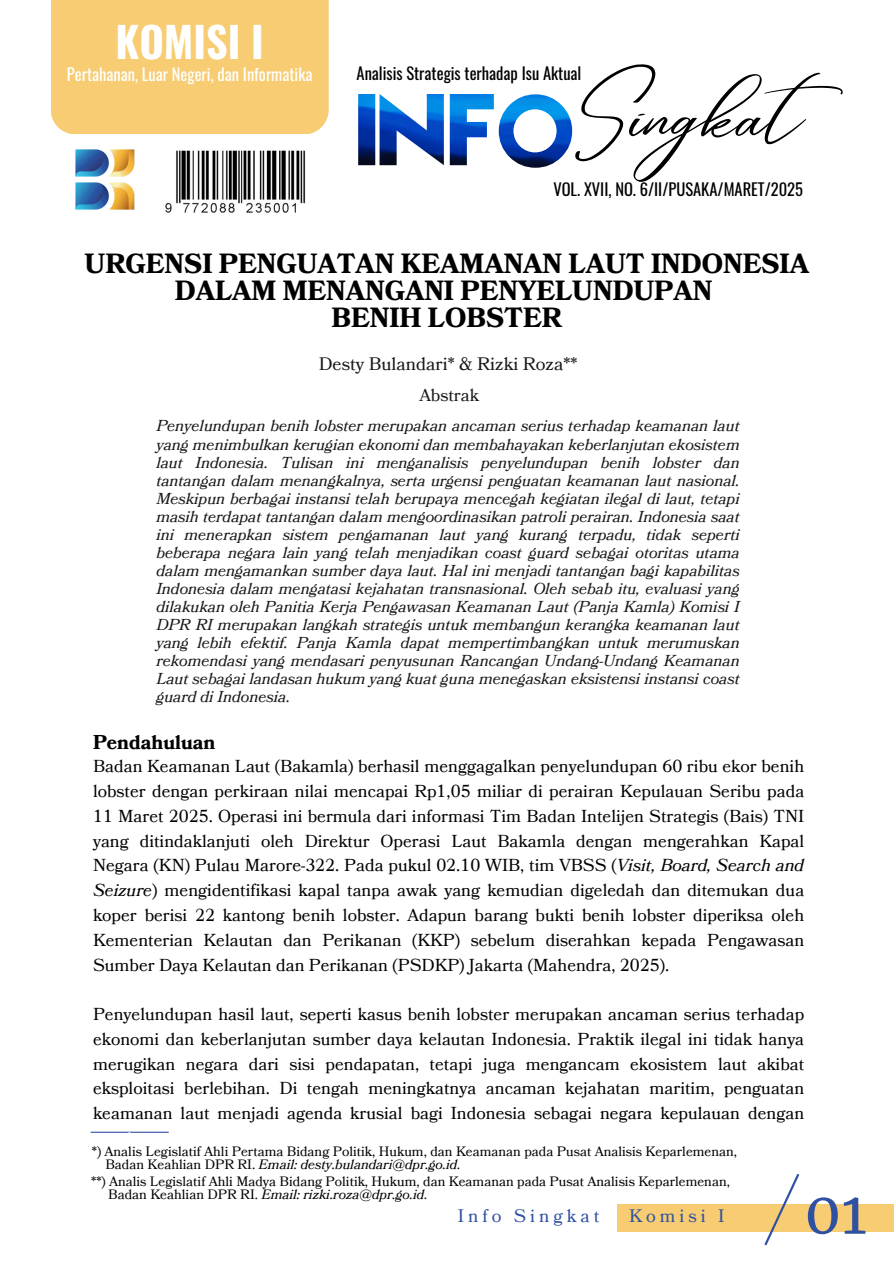
<style>
.page{position:relative;width:894px;height:1264px;background:#fff}
.page>*{position:absolute;margin:0;border:0;box-sizing:border-box;transform-origin:0 0}
.t1{font:100 92.7px "Vanyla 4 F Unicase";color:#3051a2}
.t2{font:77.55px "Andasia";color:#000}
.t3{font:57.6px "Merriweather";color:#3051a2}
.t4{font:700 42px "Oswald";color:#fff}
.t5{font:700 27px/27px "Bookmania";color:#000;text-align:center}
.t6{font:700 19.5px "Bookmania";color:#000}
.t7{font:18px "Bookmania";color:#191717}
.t8{font:18px "Bookmania";letter-spacing:.22em;color:#3051a2}
.t9{font:17.25px/24.8px "Bookmania";color:#000;text-align:justify}
.t10{font:17.25px "Bookmania";color:#191717}
.t11{font:16.5px "Oswald";color:#000}
.t12{font:16.5px "Oswald";color:#fff}
.t13{font:italic 15.75px/18px "Bookmania";color:#191717;text-align:justify}
.t14{font:13.5px "Bookmania";color:#000}
.t15{font:italic 13.5px "Bookmania";color:#000}
.s1{font-style:italic}
.s2{font-style:normal}
</style>
<div class="page">
<div style="left:616px;top:1203px;width:277px;height:27px;background:#f7cc72"></div>
<hr style="left:91px;top:1131px;width:78px;height:1px;background:#3051a2">
<div style="left:51px;top:0;width:277px;height:134px;background:#f7cc72"></div>
<img style="left:165px;top:150px;width:141px;height:63px">
<img style="left:75px;top:149px;width:60px;height:61px">
<img style="left:358px;top:94px;width:214px;height:74px">
<div style="left:513px;top:109px;width:43px;height:43px;background:#fff;border-radius:50%"></div>
<p class="t4" style="left:115px;top:9px;width:150px">KOMISI I</p>
<p class="t12" style="left:67px;top:61px;width:247px">Pertahanan, Luar Negeri, dan Informatika</p>
<h2 class="t2" style="left:572px;top:56px;width:278px">Singkat</h2>
<p class="t11" style="left:356px;top:61px;width:226px">Analisis Strategis terhadap Isu Aktual</p>
<p class="t11" style="left:553px;top:176px;width:251px">VOL. XVII, NO. 6/II/PUSAKA/MARET/2025</p>
<p class="t5" style="left:85px;top:251px;width:725px">URGENSI PENGUATAN KEAMANAN LAUT INDONESIA<br>DALAM MENANGANI PENYELUNDUPAN<br>BENIH LOBSTER</p>
<p class="t7" style="left:319px;top:351px;width:260px">Desty Bulandari* &amp; Rizki Roza**</p>
<p class="t10" style="left:419px;top:383px;width:61px">Abstrak</p>
<h2 class="t13" style="left:156px;top:417px;width:584px">Penyelundupan benih lobster merupakan ancaman serius terhadap keamanan laut yang menimbulkan kerugian ekonomi dan membahayakan keberlanjutan ekosistem laut Indonesia. Tulisan ini menganalisis penyelundupan benih lobster dan tantangan dalam menangkalnya, serta urgensi penguatan keamanan laut nasional.<br>Meskipun berbagai instansi telah berupaya mencegah kegiatan ilegal di laut, tetapi masih terdapat tantangan dalam mengoordinasikan patroli perairan. Indonesia saat ini menerapkan sistem pengamanan laut yang kurang terpadu, tidak seperti beberapa negara lain yang telah menjadikan coast guard sebagai otoritas utama dalam mengamankan sumber daya laut. Hal ini menjadi tantangan bagi kapabilitas Indonesia dalam mengatasi kejahatan transnasional. Oleh sebab itu, evaluasi yang dilakukan oleh Panitia Kerja Pengawasan Keamanan Laut (Panja Kamla) Komisi I DPR RI merupakan langkah strategis untuk membangun kerangka keamanan laut yang lebih efektif. Panja Kamla dapat mempertimbangkan untuk merumuskan rekomendasi yang mendasari penyusunan Rancangan Undang-Undang Keamanan Laut sebagai landasan hukum yang kuat guna menegaskan eksistensi instansi coast guard di Indonesia.</h2>
<h6 class="t6" style="left:93px;top:729px;width:124px">Pendahuluan</h6>
<h3 class="t9" style="left:93px;top:754px;width:712px">Badan Keamanan Laut (Bakamla) berhasil menggagalkan penyelundupan 60 ribu ekor benih lobster dengan perkiraan nilai mencapai Rp1,05 miliar di perairan Kepulauan Seribu pada 11 Maret 2025. Operasi ini bermula dari informasi Tim Badan Intelijen Strategis (Bais) TNI yang ditindaklanjuti oleh Direktur Operasi Laut Bakamla dengan mengerahkan Kapal Negara (KN) Pulau Marore-322. Pada pukul 02.10 WIB, tim VBSS (<span class="s1">Visit, Board, Search and Seizure</span>) mengidentifikasi kapal tanpa awak yang kemudian digeledah dan ditemukan dua koper berisi 22 kantong benih lobster. Adapun barang bukti benih lobster diperiksa oleh Kementerian Kelautan dan Perikanan (KKP) sebelum diserahkan kepada Pengawasan Sumber Daya Kelautan dan Perikanan (PSDKP) Jakarta (Mahendra, 2025).</h3>
<h5 class="t9" style="left:93px;top:1002px;width:712px">Penyelundupan hasil laut, seperti kasus benih lobster merupakan ancaman serius terhadap ekonomi dan keberlanjutan sumber daya kelautan Indonesia. Praktik ilegal ini tidak hanya merugikan negara dari sisi pendapatan, tetapi juga mengancam ekosistem laut akibat eksploitasi berlebihan. Di tengah meningkatnya ancaman kejahatan maritim, penguatan keamanan laut menjadi agenda krusial bagi Indonesia sebagai negara kepulauan dengan</h5>
<p class="t14" style="left:92px;top:1142px;width:646px">*) Analis Legislatif Ahli Pertama Bidang Politik, Hukum, dan Keamanan pada Pusat Analisis Keparlemenan,</p>
<p class="t15" style="left:105px;top:1155px;width:356px"><span class="s2">Badan Keahlian DPR RI.</span> Email: desty.bulandari@dpr.go.id.</p>
<p class="t8" style="left:457px;top:1203px;width:143px">Info Singkat</p>
<p class="t8" style="left:628px;top:1203px;width:97px">Komisi I</p>
<p class="t1" style="left:764px;top:1166px;width:36px">/</p>
<p class="t14" style="left:91px;top:1171px;width:640px">**) Analis Legislatif Ahli Madya Bidang Politik, Hukum, dan Keamanan pada Pusat Analisis Keparlemenan,</p>
<p class="t15" style="left:108px;top:1185px;width:321px"><span class="s2">Badan Keahlian DPR RI.</span> Email: rizki.roza@dpr.go.id.</p>
<h4 class="t3" style="left:804px;top:1176px;width:64px">01</h4>
</div>
